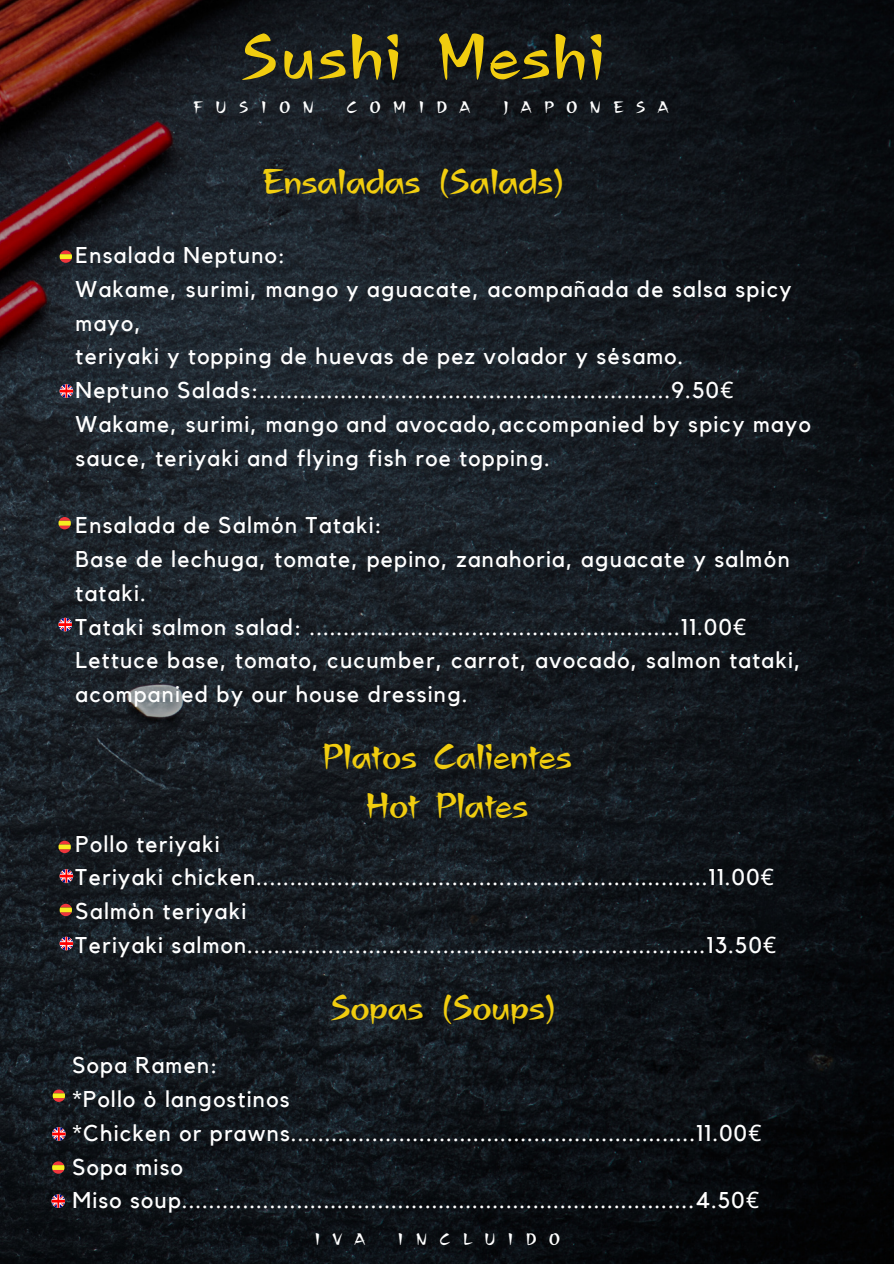
<style>
.page{position:relative;width:894px;height:1264px;background:#fff}
.page>*{position:absolute;margin:0;border:0;box-sizing:border-box;transform-origin:0 0}
.t1{font:64.8px "TEST Pop Fury B";color:#f1cd0f}
.t2{font:35.85px/49.5px "TEST Pop Fury B";letter-spacing:-.04em;color:#f1cd0f;text-align:center}
.t3{font:22.8px/33.8px "Kollektif";letter-spacing:.06em;color:#fff}
.t4{font:16.65px "TEST Pop Fury B";letter-spacing:.715em;color:#fff}
.s1{font-family:"Noto Sans"}
</style>
<div class="page">
<img style="left:0;top:0;width:893px;height:1263px">
<svg style="left:58px;top:517px;width:13px;height:12px"></svg>
<svg style="left:60px;top:250px;width:12px;height:13px"></svg>
<svg style="left:60px;top:936px;width:13px;height:14px"></svg>
<svg style="left:60px;top:384px;width:13px;height:14px"></svg>
<svg style="left:58px;top:618px;width:14px;height:13px"></svg>
<svg style="left:58px;top:840px;width:13px;height:13px"></svg>
<svg style="left:60px;top:903px;width:12px;height:13px"></svg>
<svg style="left:60px;top:869px;width:13px;height:13px"></svg>
<svg style="left:52px;top:1127px;width:14px;height:13px"></svg>
<svg style="left:51px;top:1194px;width:14px;height:13px"></svg>
<svg style="left:53px;top:1089px;width:12px;height:12px"></svg>
<svg style="left:52px;top:1161px;width:12px;height:12px"></svg>
<h2 class="t1" style="left:239px;top:22px;width:368px">Sushi Meshi</h2>
<p class="t4" style="left:193px;top:99px;width:122px">FUSION</p>
<p class="t4" style="left:346px;top:99px;width:126px">COMIDA</p>
<p class="t4" style="left:502px;top:99px;width:167px">JAPONESA</p>
<p class="t2" style="left:261px;top:155px;width:306px">Ensaladas (Salads)</p>
<h1 class="t3" style="left:76px;top:239px;width:736px">Ensalada Neptuno:<br>Wakame, surimi, mango y aguacate, acompañada de salsa spicy mayo,<br>teriyaki y topping de huevas de pez volador y sésamo.<br>Neptuno Salads:.............................................................9.50<span class="s1">€ </span>Wakame, surimi, mango and avocado,accompanied by spicy mayo sauce, teriyaki and flying fish roe topping.</h1>
<p class="t3" style="left:76px;top:509px;width:726px">Ensalada de Salmón Tataki:<br>Base de lechuga, tomate, pepino, zanahoria, aguacate y salmón tataki.<br>Tataki salmon salad: .......................................................11.00<span class="s1">€ </span>Lettuce base, tomato, cucumber, carrot, avocado, salmon tataki, acompanied by our house dressing.</p>
<p class="t2" style="left:321px;top:730px;width:253px">Platos Calientes<br>Hot Plates</p>
<p class="t3" style="left:76px;top:827px;width:702px">Pollo teriyaki<br>Teriyaki chicken...................................................................11.00<span class="s1">€ </span>Salmòn teriyaki<br>Teriyaki salmon....................................................................13.50<span class="s1">€</span></p>
<p class="t2" style="left:329px;top:981px;width:230px">Sopas (Soups)</p>
<p class="t3" style="left:72px;top:1049px;width:690px">Sopa Ramen:<br>*Pollo ò langostinos<br>*Chicken or prawns............................................................11.00<span class="s1">€ </span>Sopa miso<br>Miso soup............................................................................4.50<span class="s1">€</span></p>
<p class="t4" style="left:314px;top:1230px;width:52px">IVA</p>
<p class="t4" style="left:397px;top:1230px;width:164px">INCLUIDO</p>
</div>
